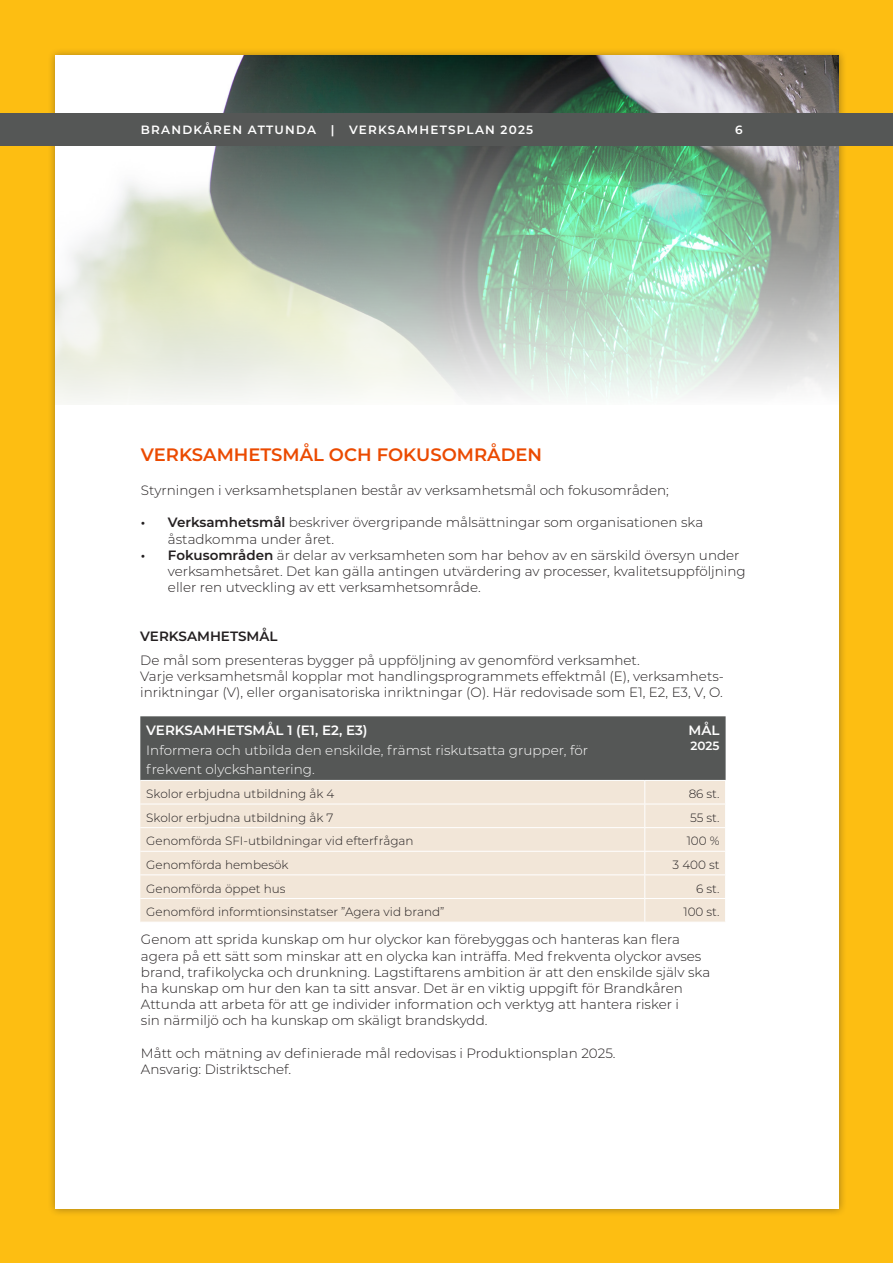
<style>
.page{position:relative;width:893px;height:1263px;background:#fdbe12}
.page>*{position:absolute;margin:0;border:0;box-sizing:border-box;transform-origin:0 0}
.mellis{font:600 18px "Montserrat";color:#eb4a00}
.t1{font:300 13.5px/16.2px "Montserrat";color:#231f20}
.t2{font:300 13.5px/19.5px "Montserrat";color:#fff}
.t3{font:600 13.5px "Montserrat";color:#fff}
.t4{font:600 13.5px "Montserrat";color:#231f20}
.t5{font:300 12px "Montserrat";color:#231f20}
.t6{font:600 12px "Montserrat";letter-spacing:.1em;color:#fff}
.s1{font-weight:600}
</style>
<div class="page">
<div style="left:47px;top:47px;width:800px;height:1170px;background:#231f20;opacity:.4"></div>
<div style="left:55px;top:55px;width:784px;height:1154px;background:#fff"></div>
<svg style="left:140px;top:716px;width:586px;height:206px;background:#c0b9af"></svg>
<hr style="left:140px;top:804px;width:505px;height:1px;background:#fff">
<hr style="left:140px;top:827px;width:505px;height:1px;background:#fff">
<hr style="left:645px;top:804px;width:81px;height:1px;background:#fff">
<hr style="left:645px;top:827px;width:81px;height:1px;background:#fff">
<hr style="left:140px;top:851px;width:505px;height:1px;background:#fff">
<hr style="left:140px;top:874px;width:505px;height:1px;background:#fff">
<hr style="left:645px;top:851px;width:81px;height:1px;background:#fff">
<hr style="left:645px;top:874px;width:81px;height:1px;background:#fff">
<hr style="left:140px;top:898px;width:505px;height:1px;background:#fff">
<hr style="left:645px;top:898px;width:81px;height:1px;background:#fff">
<img style="left:55px;top:55px;width:784px;height:349px">
<div style="left:1px;top:113px;width:892px;height:33px;background:#555756"></div>
<h2 class="t6" style="left:141px;top:121px;width:394px">BRANDKÅREN ATTUNDA | VERKSAMHETSPLAN 2025</h2>
<h2 class="t6" style="left:735px;top:121px;width:9px">6</h2>
<p class="mellis" style="left:141px;top:442px;width:403px">VERKSAMHETSMÅL OCH FOKUSOMRÅDEN</p>
<p class="t1" style="left:141px;top:482px;width:529px">Styrningen i verksamhetsplanen består av verksamhetsmål och fokusområden;</p>
<p class="t1" style="left:168px;top:514px;width:537px;text-indent:-27px"><span class="s1">• Verksamhetsmål</span> beskriver övergripande målsättningar som organisationen ska åstadkomma under året.</p>
<p class="t1" style="left:168px;top:546px;width:579px;text-indent:-27px"><span class="s1">• Fokusområden</span> är delar av verksamheten som har behov av en särskild översyn under verksamhetsåret. Det kan gälla antingen utvärdering av processer, kvalitetsuppföljning eller ren utveckling av ett verksamhetsområde.</p>
<p class="t4" style="left:140px;top:626px;width:139px">VERKSAMHETSMÅL</p>
<p class="t1" style="left:140px;top:651px;width:585px">De mål som presenteras bygger på uppföljning av genomförd verksamhet.<br>Varje verksamhetsmål kopplar mot handlingsprogrammets effektmål (E), verksamhets&shy;inriktningar (V), eller organisatoriska inriktningar (O). Här redovisade som E1, E2, E3, V, O.</p>
<p class="t3" style="left:146px;top:721px;width:223px">VERKSAMHETSMÅL 1 (E1, E2, E3)</p>
<p class="t2" style="left:146px;top:740px;width:443px">Informera och utbilda den enskilde, främst riskutsatta grupper, för frekvent olyckshantering.</p>
<p class="t3" style="left:688px;top:721px;width:33px">MÅL</p>
<p class="t6" style="left:691px;top:737px;width:30px">2025</p>
<p class="t5" style="left:146px;top:786px;width:190px">Skolor erbjudna utbildning åk 4</p>
<p class="t5" style="left:689px;top:786px;width:31px">86 st.</p>
<p class="t5" style="left:146px;top:809px;width:189px">Skolor erbjudna utbildning åk 7</p>
<p class="t5" style="left:690px;top:809px;width:30px">55 st.</p>
<p class="t5" style="left:146px;top:833px;width:269px">Genomförda SFI-utbildningar vid efterfrågan</p>
<p class="t5" style="left:687px;top:833px;width:34px">100 %</p>
<p class="t5" style="left:146px;top:856px;width:144px">Genomförda hembesök</p>
<p class="t5" style="left:673px;top:856px;width:49px">3 400 st</p>
<p class="t5" style="left:146px;top:880px;width:141px">Genomförda öppet hus</p>
<p class="t5" style="left:696px;top:880px;width:23px">6 st.</p>
<p class="t5" style="left:146px;top:904px;width:300px">Genomförd informtionsinstatser ”Agera vid brand”</p>
<p class="t5" style="left:683px;top:904px;width:36px">100 st.</p>
<p class="t1" style="left:141px;top:931px;width:571px">Genom att sprida kunskap om hur olyckor kan förebyggas och hanteras kan flera agera på ett sätt som minskar att en olycka kan inträffa. Med frekventa olyckor avses brand, trafikolycka och drunkning. Lagstiftarens ambition är att den enskilde själv ska ha kunskap om hur den kan ta sitt ansvar. Det är en viktig uppgift för Brandkåren Attunda att arbeta för att ge individer information och verktyg att hantera risker i<br>sin närmiljö och ha kunskap om skäligt brandskydd.</p>
<p class="t1" style="left:141px;top:1044px;width:475px">Mått och mätning av definierade mål redovisas i Produktionsplan 2025.<br>Ansvarig: Distriktschef.</p>
</div>
